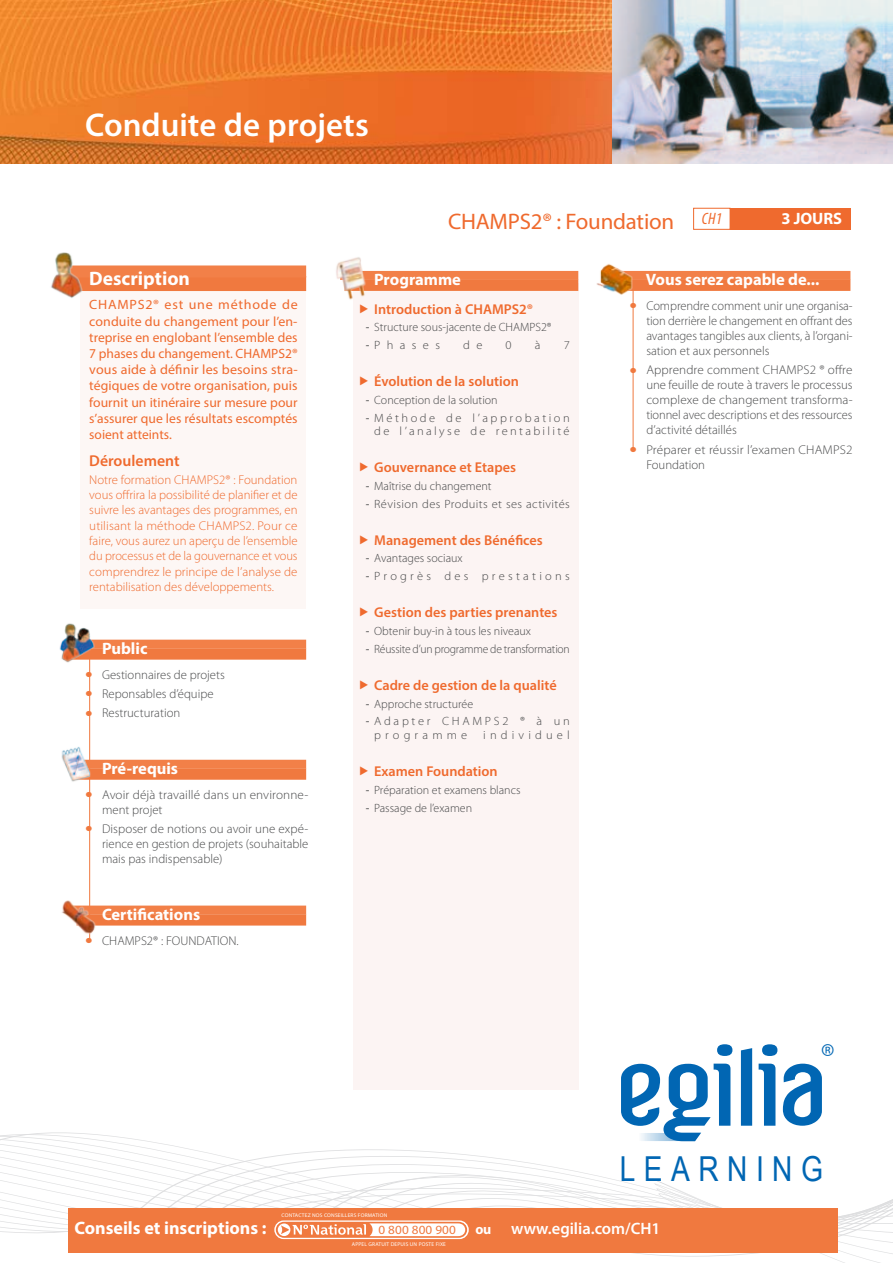
<style>
.page{position:relative;width:893px;height:1263px;background:#fff}
.page>*{position:absolute;margin:0;border:0;box-sizing:border-box;transform-origin:0 0}
.t1{font:34.35px "Arial Narrow";letter-spacing:.245em;color:#0166b3}
.t2{font:600 33px "Myriad Pro";color:#fff}
.t3{font:26.1px "Myriad";color:#0166b3}
.t4{font:22.5px "Myriad Pro";letter-spacing:-.01em;color:#ef6a2e}
.t5{font:700 19.5px "Myriad Pro";color:#fff}
.t6{font:700 18px "Myriad Pro";color:#fff}
.t7{font:700 16.5px "Myriad Pro";color:#fff}
.t8{font:600 16.5px "Myriad Pro";color:#fff}
.t9{font:600 15.75px "Myriad Pro";color:#ef6a2e}
.t10{font:600 14.25px "Myriad Pro";color:#ef6a2e}
.t11{font:700 14.25px "Myriad Pro";color:#fff}
.t12{font:13.5px/16.2px "Myriad Pro";color:#ef6a2e;text-align:justify;scale:1.04 1}
.t13{font:300 12.75px/15px "Myriad Pro";color:#4b4c4d;text-align:justify}
.t14{font:300 12.75px/15.3px "Myriad Pro";color:#ef6a2e;text-align:justify}
.t15{font:300 12.75px/15px "Myriad Pro";color:#4b4c4d;scale:1.04 1}
.t16{font:12.6px "Myriad Pro";letter-spacing:.01em;color:#f0793f;scale:1.05 1}
.t17{font:300 12px/17.7px "Myriad Pro";color:#464748}
.t18{font:300 12px/13.5px "Myriad Pro";letter-spacing:.19em;color:#464748;text-align:right;scale:1.04 1}
.t19{font:300 12px "Myriad Pro";letter-spacing:-.02em;color:#464748}
.t20{font:300 12px "Myriad Pro";letter-spacing:.03em;color:#464748;scale:1.04 1}
.t21{font:300 12px/13.5px "Myriad Pro";letter-spacing:.22em;color:#464748;scale:1.04 1}
.t22{font:300 12px "Myriad Pro";letter-spacing:.265em;color:#464748;scale:1.04 1}
.t23{font:300 12px "Myriad Pro";letter-spacing:.335em;color:#464748;scale:1.04 1}
.t24{font:300 12px "Myriad Pro";color:#464748;scale:1.04 1}
.t25{font:5.55px "Myriad Pro";letter-spacing:.03em;color:#fff}
.t26{font:5.25px "Myriad Pro";letter-spacing:.03em;color:#fff}
.s1{font-weight:400;font-size:24.9px;color:#f0793f}
.s2{font-weight:400}
</style>
<div class="page">
<svg style="left:0;top:1057px;width:893px;height:206px"></svg>
<div style="left:81px;top:266px;width:225px;height:343px;background:#fdf7f5"></div>
<hr style="left:633px;top:287px;width:1px;height:162px;background:#f0793f">
<hr style="left:89px;top:653px;width:1px;height:289px;background:#f0793f">
<div style="left:353px;top:283px;width:225px;height:806px;background:#fcf4f3"></div>
<div style="left:68px;top:1208px;width:770px;height:44px;background:#f0793f"></div>
<svg style="left:274px;top:1220px;width:195px;height:19px"></svg>
<img style="left:0;top:0;width:612px;height:164px">
<img style="left:612px;top:0;width:281px;height:164px">
<div style="left:617px;top:280px;width:233px;height:11px;background:#f0793f"></div>
<div style="left:612px;top:271px;width:238px;height:9px;background:#f28048"></div>
<img style="left:596px;top:264px;width:38px;height:32px">
<div style="left:344px;top:280px;width:234px;height:11px;background:#f0793f"></div>
<div style="left:340px;top:271px;width:238px;height:9px;background:#f28048"></div>
<img style="left:336px;top:257px;width:35px;height:43px">
<div style="left:68px;top:276px;width:238px;height:15px;background:#f0793f"></div>
<div style="left:68px;top:265px;width:238px;height:12px;background:#f28048"></div>
<div style="left:72px;top:648px;width:234px;height:12px;background:#f0793f"></div>
<div style="left:68px;top:640px;width:238px;height:9px;background:#f28048"></div>
<div style="left:72px;top:768px;width:234px;height:12px;background:#f0793f"></div>
<div style="left:68px;top:760px;width:238px;height:9px;background:#f28048"></div>
<div style="left:77px;top:914px;width:229px;height:11px;background:#f0793f"></div>
<div style="left:68px;top:905px;width:238px;height:9px;background:#f28048"></div>
<img style="left:51px;top:252px;width:41px;height:46px">
<img style="left:59px;top:623px;width:40px;height:45px">
<img style="left:61px;top:740px;width:36px;height:47px">
<img style="left:62px;top:890px;width:40px;height:51px">
<div style="left:697px;top:208px;width:153px;height:22px;background:#ef6a2e"></div>
<div style="left:694px;top:208px;width:36px;height:21px;background:#fff"></div>
<div style="left:693px;top:208px;width:37px;height:22px;border:1px solid #ef6a2e"></div>
<svg style="left:741px;top:1048px;width:11px;height:78px"></svg>
<svg style="left:783px;top:1064px;width:39px;height:62px"></svg>
<svg style="left:621px;top:1063px;width:109px;height:78px"></svg>
<div style="left:717px;top:1044px;width:15px;height:12px;background:#0166b3;border-radius:50%"></div>
<div style="left:762px;top:1044px;width:15px;height:12px;background:#0166b3;border-radius:50%"></div>
<svg style="left:759px;top:1063px;width:16px;height:63px"></svg>
<h2 class="t2" style="left:85px;top:104px;width:285px">Conduite de projets</h2>
<h3 class="t4" style="left:448px;top:208px;width:275px">CHAMPS2® : Foundation <sup>CH1</sup></h3>
<p class="t7" style="left:781px;top:208px;width:62px">3 JOURS</p>
<h3 class="t5" style="left:89px;top:265px;width:102px">Description</h3>
<p class="t12" style="left:89px;top:296px;width:202px">CHAMPS2® est une méthode de conduite du changement pour l’en&shy;treprise en englobant l’ensemble des 7 phases du changement. CHAMPS2® vous aide à définir les besoins stra&shy;tégiques de votre organisation, puis fournit un itinéraire sur mesure pour s’assurer que les résultats escomptés soient atteints.</p>
<p class="t9" style="left:89px;top:451px;width:92px">Déroulement</p>
<p class="t14" style="left:89px;top:472px;width:210px">Notre formation CHAMPS2® : Foundation vous offrira la possibilité de planifier et de suivre les avantages des programmes, en utilisant la méthode CHAMPS2. Pour ce faire, vous aurez un aperçu de l’ensemble du processus et de la gouvernance et vous comprendrez le principe de l’analyse de rentabilisation des développements.</p>
<p class="t7" style="left:102px;top:638px;width:47px">Public</p>
<p class="t13" style="left:85px;top:667px;width:141px"><span class="s1">•</span> Gestionnaires de projets</p>
<p class="t13" style="left:85px;top:687px;width:130px"><span class="s1">•</span> Reponsables d’équipe</p>
<p class="t13" style="left:85px;top:706px;width:97px"><span class="s1">•</span> Restructuration</p>
<p class="t7" style="left:102px;top:758px;width:78px">Pré-requis</p>
<p class="t13" style="left:102px;top:787px;width:208px;text-indent:-17px"><span class="s1">•</span> Avoir déjà travaillé dans un environne&shy;ment projet</p>
<p class="t13" style="left:102px;top:822px;width:208px;text-indent:-17px"><span class="s1">•</span> Disposer de notions ou avoir une expé&shy;rience en gestion de projets (souhaitable mais pas indispensable)</p>
<p class="t7" style="left:102px;top:904px;width:100px">Certifications</p>
<p class="t13" style="left:85px;top:933px;width:155px"><span class="s1">•</span> CHAMPS2® : FOUNDATION.</p>
<p class="t7" style="left:374px;top:269px;width:88px">Programme</p>
<p class="t10" style="left:374px;top:300px;width:160px">Introduction à CHAMPS2®</p>
<p class="t17" style="left:366px;top:319px;width:187px"><span class="s2">-</span> Structure sous-jacente de CHAMPS2® <span class="s2">-</span>Phases</p>
<p class="t24" style="left:463px;top:339px;width:20px">d e</p>
<p class="t24" style="left:506px;top:339px;width:7px">0</p>
<p class="t24" style="left:535px;top:339px;width:7px">à</p>
<p class="t24" style="left:564px;top:339px;width:7px">7</p>
<p class="t10" style="left:374px;top:372px;width:146px">Évolution de la solution</p>
<p class="t17" style="left:366px;top:391px;width:133px"><span class="s2">-</span> Conception de la solution</p>
<p class="t18" style="left:366px;top:411px;width:198px"><span class="s2">-</span> Méthode de l’approbation de l’analyse de rentabilité</p>
<p class="t10" style="left:374px;top:458px;width:143px">Gouvernance et Etapes</p>
<p class="t17" style="left:366px;top:477px;width:127px"><span class="s2">-</span> Maîtrise du changement</p>
<p class="t20" style="left:366px;top:497px;width:198px"><span class="s2">-</span> Révision des Produits et ses activités</p>
<p class="t10" style="left:374px;top:531px;width:170px">Management des Bénéfices</p>
<p class="t17" style="left:366px;top:550px;width:98px"><span class="s2">-</span> Avantages sociaux</p>
<p class="t22" style="left:366px;top:570px;width:198px"><span class="s2">-</span> Progrès des prestations</p>
<p class="t10" style="left:374px;top:603px;width:185px">Gestion des parties prenantes</p>
<p class="t17" style="left:366px;top:622px;width:167px"><span class="s2">-</span> Obtenir buy-in à tous les niveaux</p>
<p class="t19" style="left:366px;top:642px;width:206px"><span class="s2">-</span> Réussite d’un programme de transformation</p>
<p class="t10" style="left:374px;top:676px;width:184px">Cadre de gestion de la qualité</p>
<p class="t17" style="left:366px;top:695px;width:109px"><span class="s2">-</span> Approche structurée</p>
<p class="t21" style="left:374px;top:715px;width:189px;text-indent:-9px"><span class="s2">-</span> Adapter CHAMPS2 ® à un programme</p>
<p class="t23" style="left:483px;top:728px;width:85px">individuel</p>
<p class="t10" style="left:374px;top:762px;width:125px">Examen Foundation</p>
<p class="t17" style="left:366px;top:781px;width:156px"><span class="s2">-</span> Préparation et examens blancs</p>
<p class="t17" style="left:366px;top:799px;width:108px"><span class="s2">-</span> Passage de l’examen</p>
<p class="t7" style="left:646px;top:269px;width:175px">Vous serez capable de...</p>
<p class="t13" style="left:646px;top:299px;width:208px;text-indent:-17px"><span class="s1">•</span> Comprendre comment unir une organisa&shy;tion derrière le changement en offrant des avantages tangibles aux clients, à l’organi&shy;sation et aux personnels</p>
<p class="t13" style="left:646px;top:363px;width:208px;text-indent:-17px"><span class="s1">•</span> Apprendre comment CHAMPS2 ® offre une feuille de route à travers le processus complexe de changement transforma&shy;tionnel avec descriptions et des ressources d’activité détaillés</p>
<p class="t15" style="left:646px;top:442px;width:200px;text-indent:-17px"><span class="s1">•</span> Préparer et réussir l’examen CHAMPS2<br>Foundation</p>
<h3 class="t3" style="left:821px;top:1040px;width:15px">®</h3>
<h1 class="t1" style="left:620px;top:1149px;width:205px">LEARNING</h1>
<p class="t26" style="left:282px;top:1212px;width:107px">CONTACTEZ NOS CONSEILLERS FORMATION</p>
<p class="t25" style="left:352px;top:1241px;width:96px">APPEL GRATUIT DEPUIS UN POSTE FIXE</p>
<h3 class="t6" style="left:74px;top:1216px;width:194px">Conseils et inscriptions :</h3>
<p class="t11" style="left:475px;top:1219px;width:17px">ou</p>
<p class="t16" style="left:378px;top:1221px;width:75px">0 800 800 900</p>
<p class="t8" style="left:511px;top:1217px;width:151px">www.egilia.com/CH1</p>
</div>
